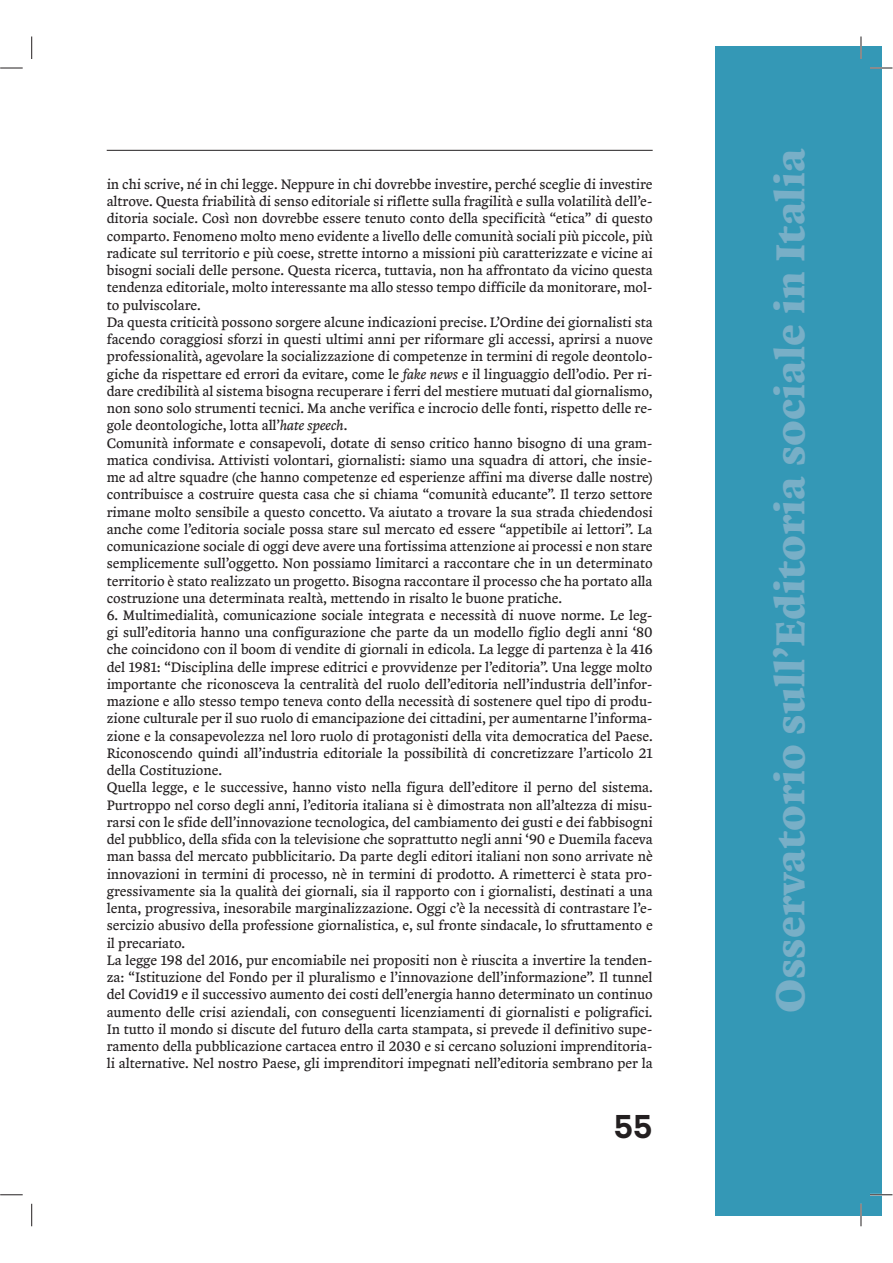
<style>
.page{position:relative;width:893px;height:1263px;background:#fff}
.page>*{position:absolute;margin:0;border:0;box-sizing:border-box;transform-origin:0 0}
.t1{font:700 42px "Zenon";color:#78afc7}
.t2{font:600 37.5px "Calibre";color:#231f20}
.t3{font:14.25px/17.2px "Zenon";letter-spacing:-.005em;color:#231f20}
.s1{font-style:italic}
</style>
<div class="page">
<div style="left:716px;top:47px;width:166px;height:1169px;background:#3498b6"></div>
<hr style="left:107px;top:150px;width:546px;height:1px;background:#231f20">
<hr style="left:870px;top:67px;width:22px;height:2px;background:#fff">
<hr style="left:870px;top:1194px;width:22px;height:2px;background:#fff">
<hr style="left:860px;top:37px;width:2px;height:22px;background:#fff">
<hr style="left:860px;top:1204px;width:2px;height:22px;background:#fff">
<svg style="left:0;top:68px;width:23px;height:1px"></svg>
<svg style="left:870px;top:68px;width:22px;height:1px"></svg>
<svg style="left:0;top:1195px;width:23px;height:1px"></svg>
<svg style="left:870px;top:1195px;width:22px;height:1px"></svg>
<svg style="left:31px;top:37px;width:1px;height:22px"></svg>
<svg style="left:31px;top:1204px;width:1px;height:22px"></svg>
<svg style="left:861px;top:37px;width:1px;height:22px"></svg>
<svg style="left:861px;top:1204px;width:1px;height:22px"></svg>
<p class="t3" style="left:107px;top:176px;width:548px">in chi scrive, né in chi legge. Neppure in chi dovrebbe investire, perché sceglie di investire altrove. Questa friabilità di senso editoriale si riflette sulla fragilità e sulla volatilità dell’e&shy;ditoria sociale. Così non dovrebbe essere tenuto conto della specificità “etica” di questo comparto. Fenomeno molto meno evidente a livello delle comunità sociali più piccole, più radicate sul territorio e più coese, strette intorno a missioni più caratterizzate e vicine ai bisogni sociali delle persone. Questa ricerca, tuttavia, non ha affrontato da vicino questa tendenza editoriale, molto interessante ma allo stesso tempo difficile da monitorare, mol&shy;to pulviscolare.<br>Da questa criticità possono sorgere alcune indicazioni precise. L’Ordine dei giornalisti sta facendo coraggiosi sforzi in questi ultimi anni per riformare gli accessi, aprirsi a nuove professionalità, agevolare la socializzazione di competenze in termini di regole deontolo&shy;giche da rispettare ed errori da evitare, come le <span class="s1">fake news</span> e il linguaggio dell’odio. Per ri&shy;dare credibilità al sistema bisogna recuperare i ferri del mestiere mutuati dal giornalismo, non sono solo strumenti tecnici. Ma anche verifica e incrocio delle fonti, rispetto delle re&shy;gole deontologiche, lotta all’<span class="s1">hate speech</span>.<br>Comunità informate e consapevoli, dotate di senso critico hanno bisogno di una gram&shy;matica condivisa. Attivisti volontari, giornalisti: siamo una squadra di attori, che insie&shy;me ad altre squadre (che hanno competenze ed esperienze affini ma diverse dalle nostre) contribuisce a costruire questa casa che si chiama “comunità educante”. Il terzo settore rimane molto sensibile a questo concetto. Va aiutato a trovare la sua strada chiedendosi anche come l’editoria sociale possa stare sul mercato ed essere “appetibile ai lettori”. La comunicazione sociale di oggi deve avere una fortissima attenzione ai processi e non stare semplicemente sull’oggetto. Non possiamo limitarci a raccontare che in un determinato territorio è stato realizzato un progetto. Bisogna raccontare il processo che ha portato alla costruzione una determinata realtà, mettendo in risalto le buone pratiche.</p>
<p class="t3" style="left:107px;top:608px;width:548px">6. Multimedialità, comunicazione sociale integrata e necessità di nuove norme. Le leg&shy;gi sull’editoria hanno una configurazione che parte da un modello figlio degli anni ‘80 che coincidono con il boom di vendite di giornali in edicola. La legge di partenza è la 416 del 1981: “Disciplina delle imprese editrici e provvidenze per l’editoria”. Una legge molto importante che riconosceva la centralità del ruolo dell’editoria nell’industria dell’infor&shy;mazione e allo stesso tempo teneva conto della necessità di sostenere quel tipo di produ&shy;zione culturale per il suo ruolo di emancipazione dei cittadini, per aumentarne l’informa&shy;zione e la consapevolezza nel loro ruolo di protagonisti della vita democratica del Paese.<br>Riconoscendo quindi all’industria editoriale la possibilità di concretizzare l’articolo 21 della Costituzione.<br>Quella legge, e le successive, hanno visto nella figura dell’editore il perno del sistema.<br>Purtroppo nel corso degli anni, l’editoria italiana si è dimostrata non all’altezza di misu&shy;rarsi con le sfide dell’innovazione tecnologica, del cambiamento dei gusti e dei fabbisogni del pubblico, della sfida con la televisione che soprattutto negli anni ‘90 e Duemila faceva man bassa del mercato pubblicitario. Da parte degli editori italiani non sono arrivate nè innovazioni in termini di processo, nè in termini di prodotto. A rimetterci è stata pro&shy;gressivamente sia la qualità dei giornali, sia il rapporto con i giornalisti, destinati a una lenta, progressiva, inesorabile marginalizzazione. Oggi c’è la necessità di contrastare l’e&shy;sercizio abusivo della professione giornalistica, e, sul fronte sindacale, lo sfruttamento e il precariato.<br>La legge 198 del 2016, pur encomiabile nei propositi non è riuscita a invertire la tenden&shy;za: “Istituzione del Fondo per il pluralismo e l’innovazione dell’informazione”. Il tunnel del Covid19 e il successivo aumento dei costi dell’energia hanno determinato un continuo aumento delle crisi aziendali, con conseguenti licenziamenti di giornalisti e poligrafici.<br>In tutto il mondo si discute del futuro della carta stampata, si prevede il definitivo supe&shy;ramento della pubblicazione cartacea entro il 2030 e si cercano soluzioni imprenditoria&shy;li alternative. Nel nostro Paese, gli imprenditori impegnati nell’editoria sembrano per la</p>
<h2 class="t2" style="left:614px;top:1104px;width:40px">55</h2>
<h1 class="t1" style="left:765px;top:1013px;width:866px;rotate:-90deg">Osservatorio sull’Editoria sociale in Italia</h1>
</div>
